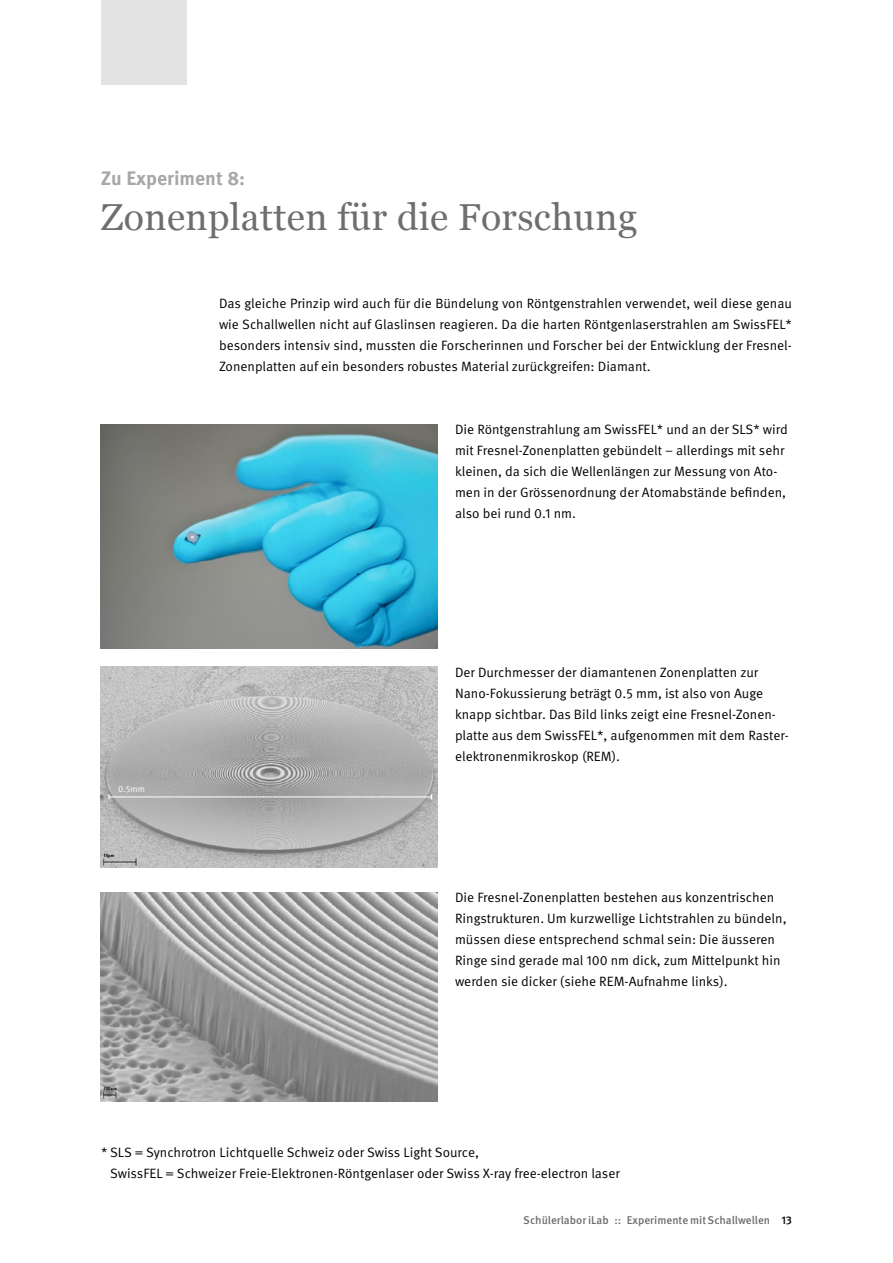
<style>
.page{position:relative;width:893px;height:1263px;background:#fff}
.page>*{position:absolute;margin:0;border:0;box-sizing:border-box;transform-origin:0 0}
.t1{font:37.5px "Georgia";letter-spacing:.01em;color:#6e6e6e}
.t2{font:700 19.5px "Meta Pro";color:#a7a7a8}
.t3{font:13.5px/21px "Meta Pro Norm";color:#000}
.t4{font:500 11.25px "Meta Pro";color:#6e6e6e}
.t5{font:9px "Meta Pro Norm";color:#fff}
.s1{color:#000}
</style>
<div class="page">
<div style="left:101px;top:0;width:85px;height:85px;background:#e3e3e3"></div>
<img style="left:101px;top:424px;width:337px;height:225px">
<img style="left:101px;top:667px;width:337px;height:200px">
<img style="left:101px;top:892px;width:337px;height:210px">
<hr style="left:109px;top:796px;width:323px;height:1px;background:#fff">
<h2 class="t2" style="left:101px;top:163px;width:146px">Zu Experiment 8:</h2>
<h1 class="t1" style="left:101px;top:189px;width:538px">Zonenplatten für die Forschung</h1>
<p class="t3" style="left:219px;top:292px;width:574px;text-align:justify">Das gleiche Prinzip wird auch für die Bündelung von Röntgenstrahlen verwendet, weil diese genau wie Schallwellen nicht auf Glaslinsen reagieren. Da die harten Röntgenlaserstrahlen am SwissFEL* besonders intensiv sind, mussten die Forscherinnen und Forscher bei der Entwicklung der Fresnel-Zonenplatten auf ein besonders robustes Material zurückgreifen: Diamant.</p>
<p class="t3" style="left:455px;top:418px;width:334px">Die Röntgenstrahlung am SwissFEL* und an der SLS* wird mit Fresnel-Zonenplatten gebündelt – allerdings mit sehr kleinen, da sich die Wellenlängen zur Messung von Ato&shy;men in der Grössenordnung der Atomabstände befinden, also bei rund 0.1 nm.</p>
<p class="t5" style="left:118px;top:782px;width:28px">0.5mm</p>
<p class="t3" style="left:455px;top:661px;width:335px">Der Durchmesser der diamantenen Zonenplatten zur Nano-Fokussierung beträgt 0.5 mm, ist also von Auge knapp sichtbar. Das Bild links zeigt eine Fresnel-Zonen&shy;platte aus dem SwissFEL*, aufgenommen mit dem Raster&shy;elektronenmikroskop (REM).</p>
<p class="t3" style="left:455px;top:886px;width:333px">Die Fresnel-Zonenplatten bestehen aus konzentrischen Ringstrukturen. Um kurzwellige Lichtstrahlen zu bündeln, müssen diese entsprechend schmal sein: Die äusseren Ringe sind gerade mal 100 nm dick, zum Mittelpunkt hin werden sie dicker (siehe REM-Aufnahme links).</p>
<p class="t3" style="left:110px;top:1141px;width:511px;text-indent:-9px">* SLS = Synchrotron Lichtquelle Schweiz oder Swiss Light Source,<br>SwissFEL = Schweizer Freie-Elektronen-Röntgenlaser oder Swiss X-ray free-electron laser</p>
<p class="t4" style="left:523px;top:1211px;width:270px">Schülerlabor iLab :: Experimente mit Schallwellen <span class="s1">13</span></p>
</div>
